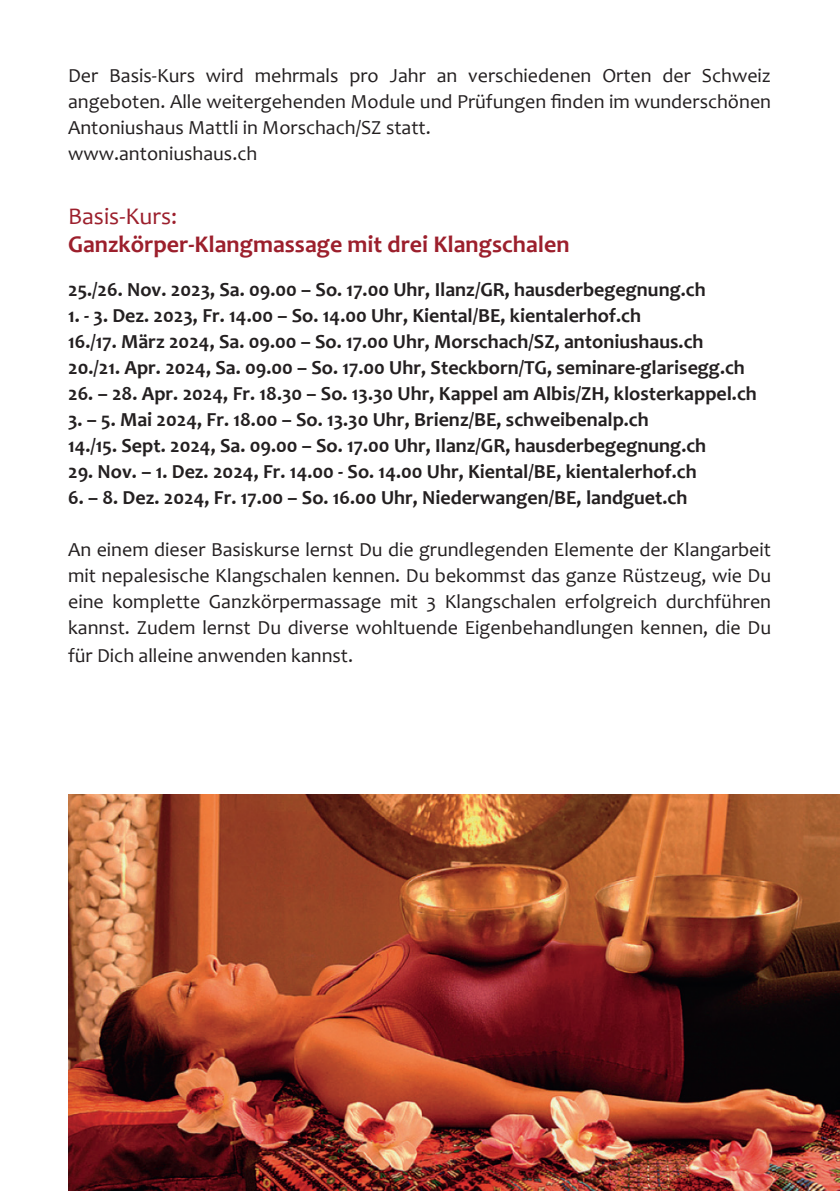
<style>
.page{position:relative;width:840px;height:1191px;background:#fff}
.page>*{position:absolute;margin:0;border:0;box-sizing:border-box;transform-origin:0 0}
.t1{font:700 24px "Candara";color:#9c1f2c}
.t2{font:24px "Candara";color:#9c1f2c}
.t3{font:700 20px/26px "Candara";color:#231f20}
.t4{font:20px/26px "Candara";color:#231f20}
</style>
<div class="page">
<img style="left:68px;top:795px;width:770px;height:396px">
<p class="t4" style="left:68px;top:63px;width:704px">Der Basis-Kurs wird mehrmals pro Jahr an verschiedenen Orten der Schweiz angeboten. Alle weitergehenden Module und Prüfungen finden im wunderschönen Antoniushaus Mattli in Morschach/SZ statt.<br>www.antoniushaus.ch</p>
<p class="t2" style="left:68px;top:201px;width:110px">Basis-Kurs:</p>
<p class="t1" style="left:68px;top:229px;width:502px">Ganzkörper-Klangmassage mit drei Klangschalen</p>
<p class="t3" style="left:68px;top:277px;width:638px">25./26. Nov. 2023, Sa. 09.00 – So. 17.00 Uhr, Ilanz/GR, hausderbegegnung.ch</p>
<p class="t3" style="left:68px;top:303px;width:678px">1. - 3. Dez. 2023, Fr. 14.00 – So. 14.00 Uhr, Kiental/BE, kientalerhof.ch<br>16./17. März 2024, Sa. 09.00 – So. 17.00 Uhr, Morschach/SZ, antoniushaus.ch<br>20./21. Apr. 2024, Sa. 09.00 – So. 17.00 Uhr, Steckborn/TG, seminare-glarisegg.ch</p>
<p class="t3" style="left:68px;top:381px;width:690px">26. – 28. Apr. 2024, Fr. 18.30 – So. 13.30 Uhr, Kappel am Albis/ZH, klosterkappel.ch</p>
<p class="t3" style="left:68px;top:407px;width:639px">3. – 5. Mai 2024, Fr. 18.00 – So. 13.30 Uhr, Brienz/BE, schweibenalp.ch<br>14./15. Sept. 2024, Sa. 09.00 – So. 17.00 Uhr, Ilanz/GR, hausderbegegnung.ch</p>
<p class="t3" style="left:68px;top:459px;width:630px">29. Nov. – 1. Dez. 2024, Fr. 14.00 - So. 14.00 Uhr, Kiental/BE, kientalerhof.ch</p>
<p class="t3" style="left:68px;top:485px;width:620px">6. – 8. Dez. 2024, Fr. 17.00 – So. 16.00 Uhr, Niederwangen/BE, landguet.ch</p>
<p class="t4" style="left:68px;top:537px;width:704px;text-align:justify">An einem dieser Basiskurse lernst Du die grundlegenden Elemente der Klangarbeit mit nepalesische Klangschalen kennen. Du bekommst das ganze Rüstzeug, wie Du eine komplette Ganzkörpermassage mit 3 Klangschalen erfolgreich durchführen kannst. Zudem lernst Du diverse wohltuende Eigenbehandlungen kennen, die Du</p>
<p class="t4" style="left:68px;top:643px;width:286px">für Dich alleine anwenden kannst.</p>
</div>
